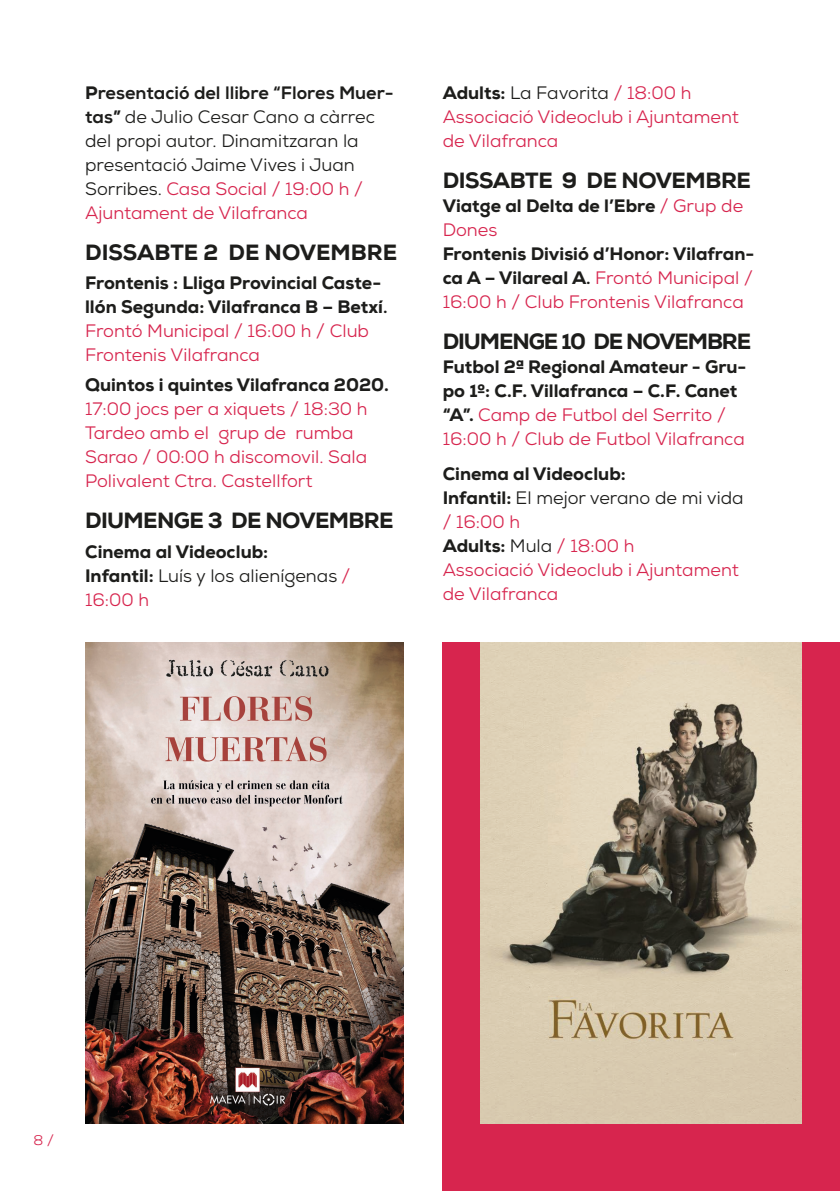
<style>
.page{position:relative;width:840px;height:1191px;background:#fff}
.page>*{position:absolute;margin:0;border:0;box-sizing:border-box;transform-origin:0 0}
.t1{font:800 22px "Nexa";letter-spacing:-.03em;color:#1d1d1b}
.t2{font:800 22px "Nexa";letter-spacing:-.05em;color:#1d1d1b}
.t3{font:800 22px "Nexa";color:#1d1d1b}
.t4{font:800 18px/24px "Nexa";color:#1d1d1b}
.t5{font:18px/24px "Nexa";color:#d7254e}
.t6{font:18px/24px "Nexa";color:#1d1d1b}
.t7{font:14px "Nexa";color:#d7254e}
.s1{font-weight:800}
.s2{color:#d7254e}
.s3{font-style:inherit}
.s4{font-weight:400;color:#d7254e}
.s5{font-weight:400}
.s6{font-weight:800;color:#1d1d1b}
.s7{color:#1d1d1b}
</style>
<div class="page">
<div style="left:442px;top:642px;width:397px;height:549px;background:#d7254e"></div>
<img style="left:85px;top:642px;width:318px;height:481px">
<img style="left:480px;top:642px;width:321px;height:481px">
<p class="t6" style="left:85px;top:80px;width:310px"><span class="s1">P</span><span class="s1">resentació del llibre “Flores Muer&shy;tas</span><span class="s1">”</span> de Julio Cesar Cano a càrrec del propi autor. Dinamitzaran la presentació Jaime Vives i Juan<br>Sorribes. <span class="s2">Casa Social / 19:00 h /<br>Ajuntament de Vilafranca</span></p>
<p class="t3" style="left:85px;top:238px;width:313px">DISSABTE 2 DE NOVEMBRE</p>
<p class="t4" style="left:85px;top:271px;width:304px">Frontenis : Lliga Provincial Caste&shy;llón Segunda: Vilafranca B – Betxí<span class="s3">.<br></span><span class="s4">Frontó Municipal / 16:00 h / Club<br>Frontenis Vilafranca</span></p>
<p class="t4" style="left:85px;top:373px;width:305px">Quintos i quintes Vilafranca 2020.</p>
<p class="t5" style="left:85px;top:397px;width:284px">17:00 jocs per a xiquets / 18:30 h<br>Tardeo amb el grup de rumba<br>Sarao / 00:00 h discomovil. Sala<br>Polivalent Ctra. Castellfort</p>
<p class="t1" style="left:85px;top:506px;width:310px">DIUMENGE 3 DE NOVEMBRE</p>
<p class="t4" style="left:85px;top:539px;width:266px">Cinema al Videoclub:<br>Infantil: <span class="s5">Luís y los alienígenas</span> <span class="s4">/<br>16:00 h</span></p>
<p class="t5" style="left:442px;top:80px;width:297px"><span class="s6">Adults:</span> <span class="s7">La Favorita</span> / 18:00 h<br>Associació Videoclub i Ajuntament de Vilafranca</p>
<p class="t1" style="left:442px;top:166px;width:309px">DISSABTE 9 DE NOVEMBRE</p>
<p class="t4" style="left:442px;top:193px;width:302px">Viatge al Delta de l’Ebre <span class="s4">/ Grup de<br>Dones</span></p>
<p class="t4" style="left:442px;top:241px;width:313px;text-align:justify">Frontenis Divisió d’Honor: Vilafran&shy;ca A – Vilareal A<span class="s3">.</span> <span class="s4">Frontó Municipal / 16:00 h / Club Frontenis Vilafranca</span></p>
<p class="t2" style="left:442px;top:327px;width:310px">DIUMENGE 10 DE NOVEMBRE</p>
<p class="t4" style="left:442px;top:354px;width:305px">Futbol 2ª Regional Amateur - Gru&shy;po 1º: C.F. Villafranca – C.F. Canet “A”. <span class="s4">Camp de Futbol del Serrito / 16:00 h / Club de Futbol Vilafranca</span></p>
<p class="t5" style="left:442px;top:462px;width:302px"><span class="s6">Cinema al Videoclub:<br>Infantil:</span> <span class="s7">El mejor verano de mi vida </span>/ 16:00 h<br><span class="s6">Adults:</span> <span class="s7">Mula</span> / 18:00 h<br>Associació Videoclub i Ajuntament de Vilafranca</p>
<p class="t7" style="left:34px;top:1131px;width:22px">8 /</p>
</div>
